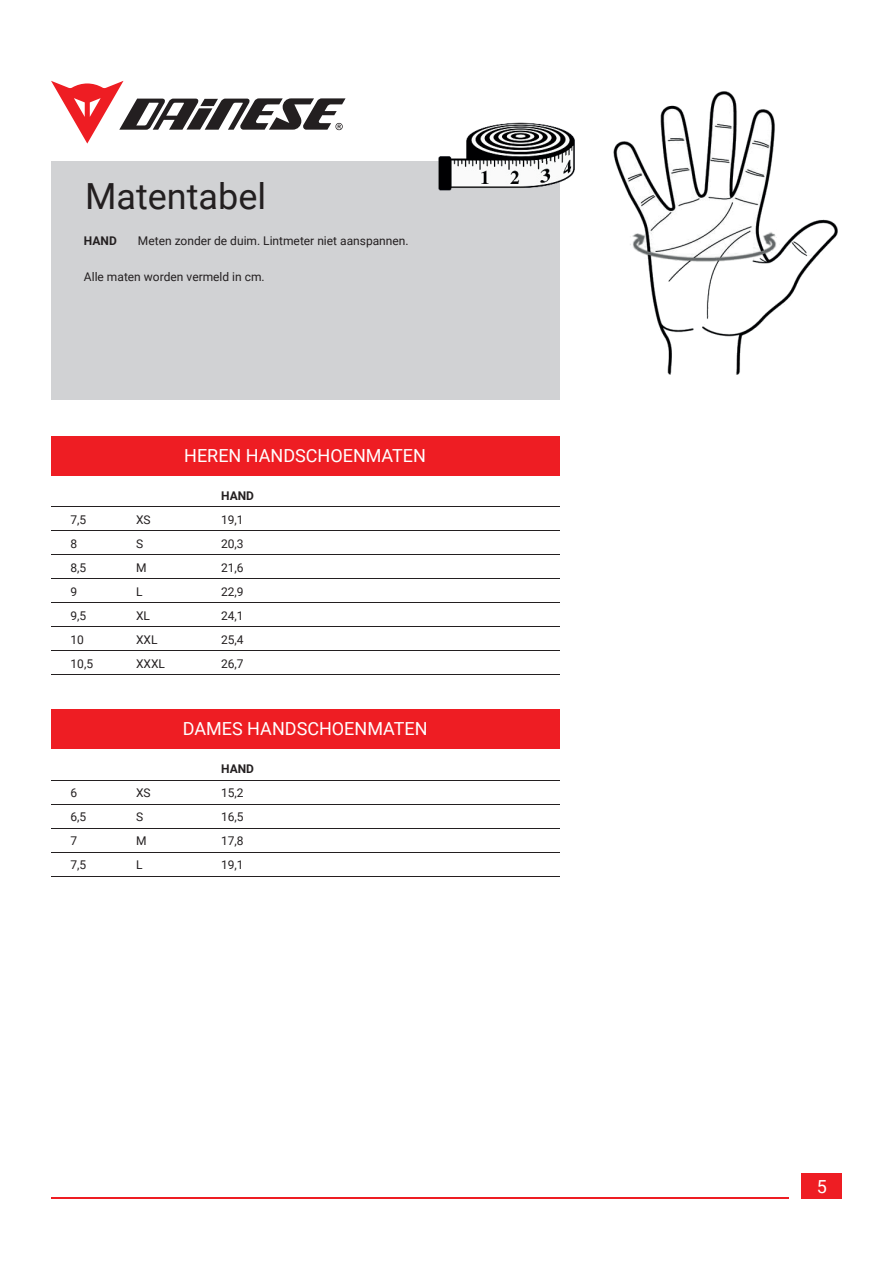
<style>
.page{position:relative;width:893px;height:1263px;background:#fff}
.page>*{position:absolute;margin:0;border:0;box-sizing:border-box;transform-origin:0 0}
.t1{font:36px "Roboto";color:#231f20}
.t2{font:18px "Roboto";color:#fff}
.t3{font:12px "Roboto";color:#231f20}
.t4{font:700 12px "Roboto";color:#231f20}
</style>
<div class="page">
<div style="left:801px;top:1174px;width:41px;height:25px;background:#ee1d23"></div>
<hr style="left:51px;top:1198px;width:738px;height:1px;background:#ee1d23">
<hr style="left:51px;top:507px;width:508px;height:1px;background:#231f20">
<hr style="left:51px;top:531px;width:508px;height:1px;background:#231f20">
<hr style="left:51px;top:555px;width:508px;height:1px;background:#231f20">
<hr style="left:51px;top:579px;width:508px;height:1px;background:#231f20">
<hr style="left:51px;top:603px;width:508px;height:1px;background:#231f20">
<hr style="left:51px;top:627px;width:508px;height:1px;background:#231f20">
<hr style="left:51px;top:651px;width:508px;height:1px;background:#231f20">
<hr style="left:51px;top:675px;width:508px;height:1px;background:#231f20">
<div style="left:51px;top:162px;width:508px;height:238px;background:#d1d2d4"></div>
<div style="left:51px;top:436px;width:508px;height:39px;background:#ee1d23"></div>
<img style="left:613px;top:91px;width:225px;height:284px">
<hr style="left:51px;top:780px;width:508px;height:1px;background:#231f20">
<hr style="left:51px;top:804px;width:508px;height:1px;background:#231f20">
<hr style="left:51px;top:828px;width:508px;height:1px;background:#231f20">
<hr style="left:51px;top:852px;width:508px;height:1px;background:#231f20">
<hr style="left:51px;top:876px;width:508px;height:1px;background:#231f20">
<div style="left:51px;top:709px;width:508px;height:39px;background:#ee1d23"></div>
<img style="left:427px;top:122px;width:148px;height:75px">
<img style="left:427px;top:162px;width:132px;height:35px">
<svg style="left:51px;top:81px;width:295px;height:63px"></svg>
<h1 class="t1" style="left:85px;top:171px;width:183px">Matentabel</h1>
<p class="t4" style="left:84px;top:233px;width:34px">HAND</p>
<p class="t3" style="left:138px;top:233px;width:272px">Meten zonder de duim. Lintmeter niet aanspannen.</p>
<p class="t3" style="left:84px;top:269px;width:182px">Alle maten worden vermeld in cm.</p>
<h2 class="t2" style="left:184px;top:443px;width:243px">HEREN HANDSCHOENMATEN</h2>
<p class="t4" style="left:221px;top:488px;width:34px">HAND</p>
<p class="t3" style="left:71px;top:512px;width:17px">7,5</p>
<p class="t3" style="left:136px;top:512px;width:16px">XS</p>
<p class="t3" style="left:221px;top:512px;width:24px">19,1</p>
<p class="t3" style="left:71px;top:536px;width:8px">8</p>
<p class="t3" style="left:136px;top:536px;width:9px">S</p>
<p class="t3" style="left:221px;top:536px;width:24px">20,3</p>
<p class="t3" style="left:71px;top:560px;width:17px">8,5</p>
<p class="t3" style="left:136px;top:560px;width:12px">M</p>
<p class="t3" style="left:221px;top:560px;width:24px">21,6</p>
<p class="t3" style="left:71px;top:584px;width:8px">9</p>
<p class="t3" style="left:136px;top:584px;width:8px">L</p>
<p class="t3" style="left:221px;top:584px;width:24px">22,9</p>
<p class="t3" style="left:71px;top:608px;width:17px">9,5</p>
<p class="t3" style="left:136px;top:608px;width:15px">XL</p>
<p class="t3" style="left:221px;top:608px;width:24px">24,1</p>
<p class="t3" style="left:71px;top:632px;width:15px">10</p>
<p class="t3" style="left:136px;top:632px;width:23px">XXL</p>
<p class="t3" style="left:221px;top:632px;width:24px">25,4</p>
<p class="t3" style="left:71px;top:656px;width:24px">10,5</p>
<p class="t3" style="left:136px;top:656px;width:31px">XXXL</p>
<p class="t3" style="left:221px;top:656px;width:24px">26,7</p>
<h2 class="t2" style="left:183px;top:716px;width:246px">DAMES HANDSCHOENMATEN</h2>
<p class="t4" style="left:221px;top:761px;width:34px">HAND</p>
<p class="t3" style="left:71px;top:785px;width:8px">6</p>
<p class="t3" style="left:136px;top:785px;width:16px">XS</p>
<p class="t3" style="left:221px;top:785px;width:24px">15,2</p>
<p class="t3" style="left:71px;top:809px;width:17px">6,5</p>
<p class="t3" style="left:136px;top:809px;width:9px">S</p>
<p class="t3" style="left:221px;top:809px;width:24px">16,5</p>
<p class="t3" style="left:71px;top:833px;width:8px">7</p>
<p class="t3" style="left:136px;top:833px;width:12px">M</p>
<p class="t3" style="left:221px;top:833px;width:24px">17,8</p>
<p class="t3" style="left:71px;top:857px;width:17px">7,5</p>
<p class="t3" style="left:136px;top:857px;width:8px">L</p>
<p class="t3" style="left:221px;top:857px;width:24px">19,1</p>
<h2 class="t2" style="left:817px;top:1173px;width:12px">5</h2>
</div>
